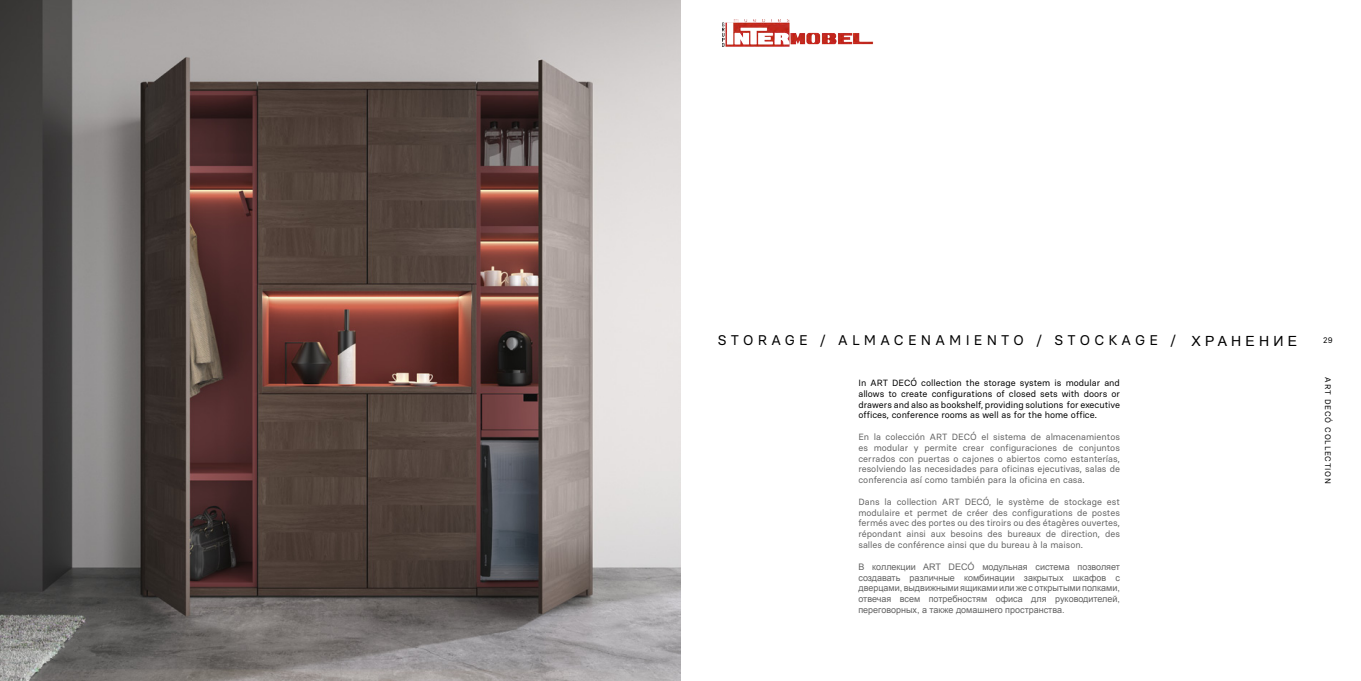
<style>
.page{position:relative;width:1361px;height:681px;background:#fff}
.page>*{position:absolute;margin:0;border:0;box-sizing:border-box;transform-origin:0 0}
.t1{font:14px "Basier Square";letter-spacing:.3em;color:#000}
.t2{font:14px "Arial";letter-spacing:.3em;color:#000}
.t3{font:9px/10.8px "Basier Square";color:#636363;text-align:justify}
.t4{font:9px/10.8px "Arial";color:#636363;text-align:justify}
.t5{font:9px/10.8px "Basier Square";color:#000;text-align:justify}
.t6{font:8px "Basier Square";letter-spacing:.1em;color:#000}
</style>
<div class="page">
<img style="left:0;top:0;width:680px;height:680px">
<img style="left:722px;top:19px;width:152px;height:28px">
<h1 class="t1" style="left:718px;top:331px;width:459px">STORAGE / ALMACENAMIENTO / STOCKAGE /</h1>
<p class="t5" style="left:858px;top:377px;width:263px">In ART DECÓ collection the storage system is modular and allows to create configurations of closed sets with doors or drawers and also as bookshelf, providing solutions for executive offices, conference rooms as well as for the home office.</p>
<p class="t3" style="left:858px;top:431px;width:263px">En la colección ART DECÓ el sistema de almacenamientos es modular y permite crear configuraciones de conjuntos cerrados con puertas o cajones o abiertos como estanterías, resolviendo las necesidades para oficinas ejecutivas, salas de conferencia así como también para la oficina en casa.</p>
<p class="t3" style="left:858px;top:496px;width:263px">Dans la collection ART DECÓ, le système de stockage est modulaire et permet de créer des configurations de postes fermés avec des portes ou des tiroirs ou des étagères ouvertes, répondant ainsi aux besoins des bureaux de direction, des salles de conférence ainsi que du bureau à la maison.</p>
<p class="t4" style="left:858px;top:561px;width:263px">В коллекции ART DECÓ модульная система позволяет создавать различные комбинации закрытых шкафов с дверцами, выдвижными ящиками или же с открытыми полками, отвечая всем потребностям офиса для руководителей, переговорных, а также домашнего пространства.</p>
<h1 class="t2" style="left:1191px;top:331px;width:107px">ХРАНЕНИЕ</h1>
<p class="t6" style="left:1323px;top:335px;width:11px">29</p>
<p class="t6" style="left:1333px;top:377px;width:108px;rotate:90deg">ART DECÓ COLLECTION</p>
</div>
